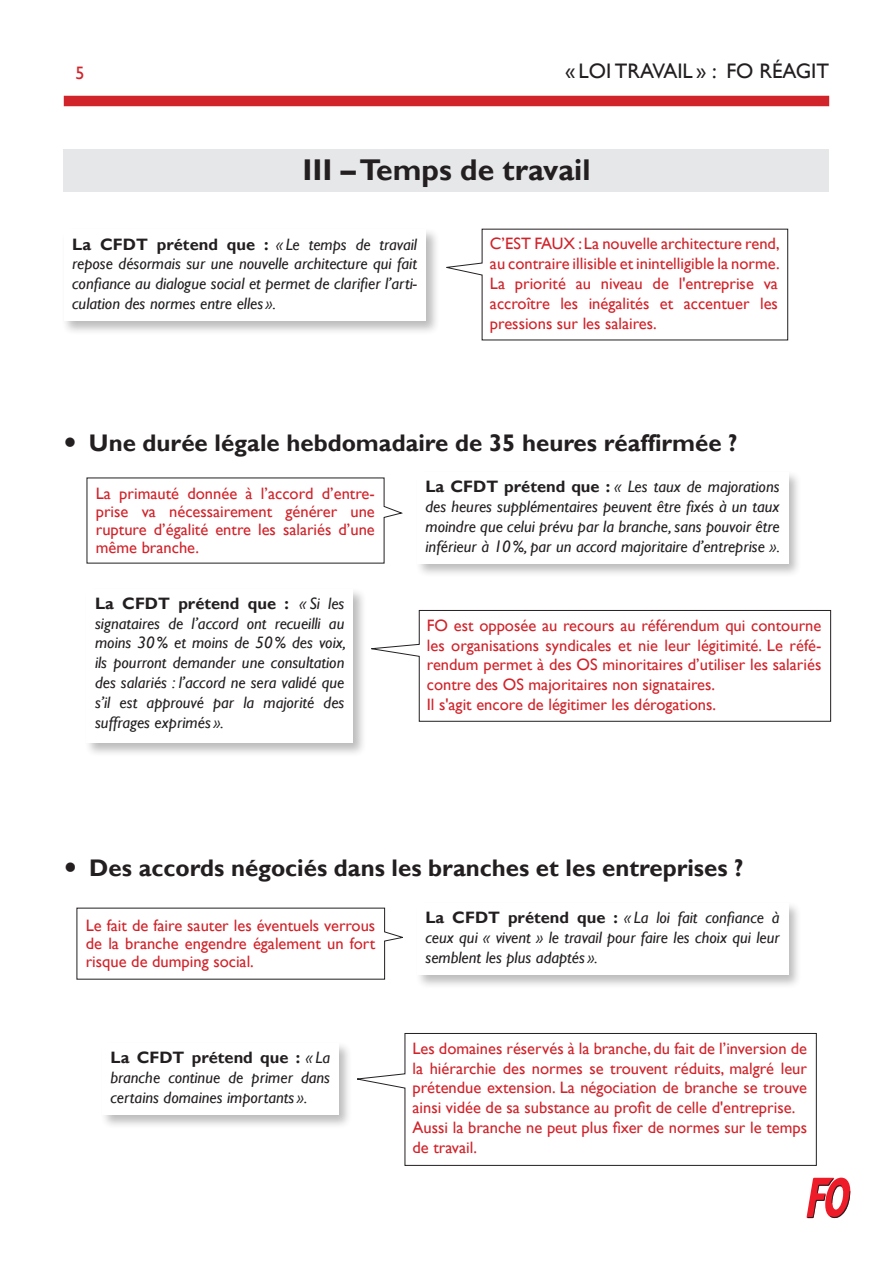
<style>
.page{position:relative;width:893px;height:1263px;background:#fff}
.page>*{position:absolute;margin:0;border:0;box-sizing:border-box;transform-origin:0 0}
.t1{font:700 30px "Gill Sans";color:#231f20}
.SOUS_TITRE{font:700 24px "Gill Sans";color:#231f20}
.t2{font:21px "Gill Sans";color:#231f20}
.t3{font:18px "Gill Sans";color:#d1232a}
.bulle_fo{font:16.5px/19.8px "Gill Sans";color:#d1232a;text-align:justify}
.argumentaire_CFDT{font:italic 16.5px/19.8px "Gill Sans";color:#231f20;text-align:justify}
.s1{font-weight:700;font-style:normal}
</style>
<div class="page">
<div style="left:64px;top:96px;width:765px;height:10px;background:#d1232a"></div>
<svg style="left:806px;top:1177px;width:45px;height:42px"></svg>
<div style="left:64px;top:149px;width:765px;height:42px;background:#e6e7e9"></div>
<div style="left:62px;top:227px;width:378px;height:108px;background:#231f20;opacity:.3"></div>
<div style="left:64px;top:230px;width:361px;height:91px;background:#fff"></div>
<div style="left:84px;top:587px;width:283px;height:170px;background:#231f20;opacity:.3"></div>
<div style="left:87px;top:589px;width:266px;height:154px;background:#fff"></div>
<div style="left:100px;top:1041px;width:253px;height:88px;background:#231f20;opacity:.3"></div>
<div style="left:102px;top:1043px;width:237px;height:72px;background:#fff"></div>
<div style="left:415px;top:470px;width:387px;height:108px;background:#231f20;opacity:.3"></div>
<div style="left:417px;top:472px;width:371px;height:92px;background:#fff"></div>
<div style="left:415px;top:901px;width:387px;height:88px;background:#231f20;opacity:.3"></div>
<div style="left:417px;top:903px;width:371px;height:72px;background:#fff"></div>
<svg style="left:446px;top:228px;width:342px;height:113px"></svg>
<svg style="left:365px;top:610px;width:466px;height:112px"></svg>
<svg style="left:352px;top:1033px;width:465px;height:133px"></svg>
<svg style="left:86px;top:477px;width:317px;height:87px"></svg>
<svg style="left:76px;top:907px;width:327px;height:73px"></svg>
<p class="t3" style="left:76px;top:63px;width:10px">5</p>
<p class="t2" style="left:565px;top:59px;width:265px">« LOI TRAVAIL » : FO RÉAGIT</p>
<p class="t1" style="left:302px;top:152px;width:290px">III – Temps de travail</p>
<p class="argumentaire_CFDT" style="left:72px;top:234px;width:346px"><span class="s1">La CFDT prétend que :</span> « Le temps de travail repose désormais sur une nouvelle architecture qui fait confiance au dialogue social et permet de clarifier l’arti&shy;culation des normes entre elles ».</p>
<p class="bulle_fo" style="left:490px;top:234px;width:291px">C’EST FAUX : La nouvelle architecture rend, au contraire illisible et inintelligible la norme.</p>
<p class="bulle_fo" style="left:490px;top:274px;width:290px">La priorité au niveau de l'entreprise va accroître les inégalités et accentuer les pressions sur les salaires.</p>
<p class="SOUS_TITRE" style="left:89px;top:428px;width:650px">Une durée légale hebdomadaire de 35 heures réaffirmée ?</p>
<p class="bulle_fo" style="left:96px;top:485px;width:281px;line-height:18px">La primauté donnée à l’accord d’entre&shy;prise va nécessairement générer une rupture d’égalité entre les salariés d’une même branche.</p>
<p class="argumentaire_CFDT" style="left:95px;top:594px;width:252px"><span class="s1">La CFDT prétend que :</span> « Si les signataires de l’accord ont recueilli au moins 30% et moins de 50% des voix, ils pourront demander une consultation des salariés : l’accord ne sera validé que s’il est approuvé par la majorité des suffrages exprimés ».</p>
<p class="argumentaire_CFDT" style="left:425px;top:477px;width:356px"><span class="s1">La CFDT prétend que :</span> « Les taux de majorations des heures supplémentaires peuvent être fixés à un taux moindre que celui prévu par la branche, sans pouvoir être inférieur à 10%, par un accord majoritaire d’entreprise ».</p>
<p class="bulle_fo" style="left:427px;top:616px;width:396px">FO est opposée au recours au référendum qui contourne les organisations syndicales et nie leur légitimité. Le réfé&shy;rendum permet à des OS minoritaires d’utiliser les salariés contre des OS majoritaires non signataires.</p>
<p class="bulle_fo" style="left:427px;top:695px;width:291px">Il s'agit encore de légitimer les dérogations.</p>
<p class="SOUS_TITRE" style="left:89px;top:853px;width:655px">Des accords négociés dans les branches et les entreprises ?</p>
<p class="bulle_fo" style="left:86px;top:917px;width:291px;line-height:18px">Le fait de faire sauter les éventuels verrous de la branche engendre également un fort risque de dumping social.</p>
<p class="argumentaire_CFDT" style="left:111px;top:1048px;width:221px"><span class="s1">La CFDT prétend que :</span> « La branche continue de primer dans certains domaines importants ».</p>
<p class="argumentaire_CFDT" style="left:425px;top:908px;width:356px"><span class="s1">La CFDT prétend que :</span> « La loi fait confiance à ceux qui « vivent » le travail pour faire les choix qui leur semblent les plus adaptés ».</p>
<p class="bulle_fo" style="left:412px;top:1038px;width:396px">Les domaines réservés à la branche, du fait de l’inversion de la hiérarchie des normes se trouvent réduits, malgré leur prétendue extension. La négociation de branche se trouve ainsi vidée de sa substance au profit de celle d'entreprise.</p>
<p class="bulle_fo" style="left:412px;top:1118px;width:396px">Aussi la branche ne peut plus fixer de normes sur le temps de travail.</p>
</div>
